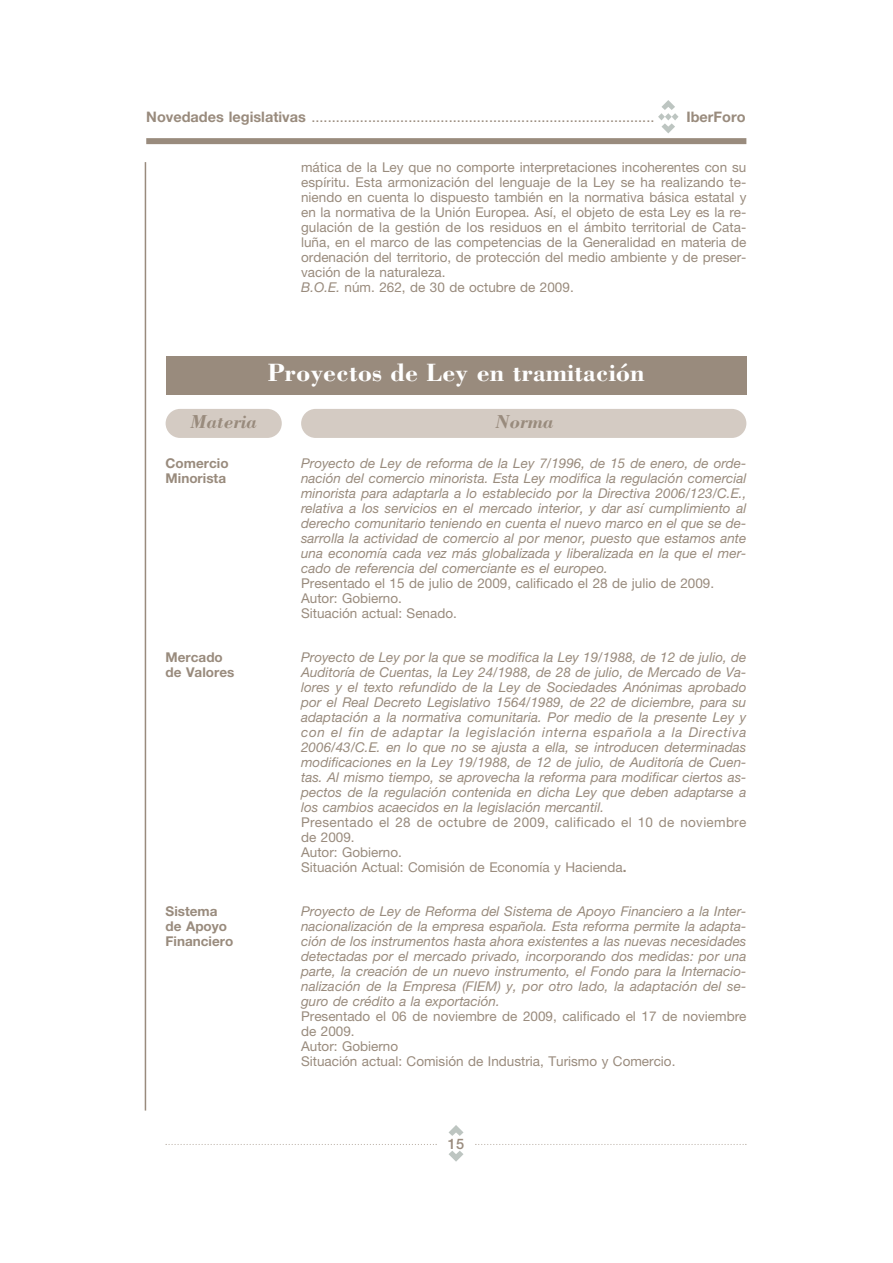
<style>
.page{position:relative;width:893px;height:1263px;background:#fff}
.page>*{position:absolute;margin:0;border:0;box-sizing:border-box;transform-origin:0 0}
.t1{font:700 25.8px "Bodoni";color:#fff}
.t2{font:italic 700 19.35px "Bodoni";color:#998b7d}
.t3{font:14.55px "Helvetica Neue";color:#998b7d}
.t4{font:700 14.55px "Helvetica Neue";color:#998b7d}
.t5{font:500 14.55px "Helvetica Neue";color:#998b7d}
.t6{font:italic 13.5px/15px "Helvetica Neue";color:#998b7d;text-align:justify}
.t7{font:13.5px/15px "Helvetica Neue";color:#998b7d}
.t8{font:700 13.5px/15px "Helvetica Neue";color:#998b7d}
.s1{font-weight:700}
.s2{font-style:italic}
</style>
<div class="page">
<svg style="left:658px;top:100px;width:20px;height:33px"></svg>
<div style="left:146px;top:138px;width:600px;height:6px;background:#998b7d"></div>
<hr style="left:145px;top:162px;width:1px;height:949px;background:#998b7d">
<svg style="left:448px;top:1125px;width:15px;height:11px"></svg>
<svg style="left:448px;top:1151px;width:15px;height:11px"></svg>
<svg style="left:166px;top:1144px;width:271px;height:1px"></svg>
<svg style="left:475px;top:1144px;width:271px;height:1px"></svg>
<div style="left:301px;top:409px;width:445px;height:29px;background:#d4cbc3;border-radius:15px"></div>
<div style="left:166px;top:409px;width:116px;height:29px;background:#d4cbc3;border-radius:15px"></div>
<div style="left:166px;top:356px;width:580px;height:38px;background:#998b7d"></div>
<p class="t3" style="left:146px;top:112px;width:510px"><span class="s1">Novedades legislativas</span> .....................................................................................</p>
<p class="t4" style="left:686px;top:112px;width:61px">IberForo</p>
<p class="t7" style="left:301px;top:161px;width:447px">mática de la Ley que no comporte interpretaciones incoherentes con su espíritu. Esta armonización del lenguaje de la Ley se ha realizando te&shy;niendo en cuenta lo dispuesto también en la normativa básica estatal y en la normativa de la Unión Europea. Así, el objeto de esta Ley es la re&shy;gulación de la gestión de los residuos en el ámbito territorial de Cata&shy;luña, en el marco de las competencias de la Generalidad en materia de ordenación del territorio, de protección del medio ambiente y de preser&shy;vación de la naturaleza.<br><span class="s2">B.O.E.</span> núm. 262, de 30 de octubre de 2009.</p>
<h1 class="t1" style="left:267px;top:363px;width:379px">Proyectos de Ley en tramitación</h1>
<h2 class="t2" style="left:190px;top:415px;width:68px">Materia</h2>
<h2 class="t2" style="left:495px;top:415px;width:60px">Norma</h2>
<p class="t8" style="left:166px;top:457px;width:64px">Comercio<br>Minorista</p>
<p class="t8" style="left:166px;top:651px;width:70px">Mercado de Valores</p>
<p class="t8" style="left:166px;top:905px;width:69px">Sistema de Apoyo<br>Financiero</p>
<p class="t6" style="left:301px;top:457px;width:447px">Proyecto de Ley de reforma de la Ley 7/1996, de 15 de enero, de orde&shy;nación del comercio minorista. Esta Ley modifica la regulación comercial minorista para adaptarla a lo establecido por la Directiva 2006/123/C.E., relativa a los servicios en el mercado interior, y dar así cumplimiento al derecho comunitario teniendo en cuenta el nuevo marco en el que se de&shy;sarrolla la actividad de comercio al por menor, puesto que estamos ante una economía cada vez más globalizada y liberalizada en la que el mer&shy;cado de referencia del comerciante es el europeo.</p>
<p class="t7" style="left:301px;top:577px;width:415px">Presentado el 15 de julio de 2009, calificado el 28 de julio de 2009.<br>Autor: Gobierno.<br>Situación actual: Senado.</p>
<p class="t6" style="left:301px;top:651px;width:447px">Proyecto de Ley por la que se modifica la Ley 19/1988, de 12 de julio, de Auditoría de Cuentas, la Ley 24/1988, de 28 de julio, de Mercado de Va&shy;lores y el texto refundido de la Ley de Sociedades Anónimas aprobado por el Real Decreto Legislativo 1564/1989, de 22 de diciembre, para su adaptación a la normativa comunitaria. Por medio de la presente Ley y con el fin de adaptar la legislación interna española a la Directiva 2006/43/C.E. en lo que no se ajusta a ella, se introducen determinadas modificaciones en la Ley 19/1988, de 12 de julio, de Auditoría de Cuen&shy;tas. Al mismo tiempo, se aprovecha la reforma para modificar ciertos as&shy;pectos de la regulación contenida en dicha Ley que deben adaptarse a los cambios acaecidos en la legislación mercantil.</p>
<p class="t7" style="left:301px;top:816px;width:447px">Presentado el 28 de octubre de 2009, calificado el 10 de noviembre de 2009.<br>Autor: Gobierno.<br>Situación Actual: Comisión de Economía y Hacienda<span class="s1">.</span></p>
<p class="t6" style="left:301px;top:905px;width:447px">Proyecto de Ley de Reforma del Sistema de Apoyo Financiero a la Inter&shy;nacionalización de la empresa española. Esta reforma permite la adapta&shy;ción de los instrumentos hasta ahora existentes a las nuevas necesidades detectadas por el mercado privado, incorporando dos medidas: por una parte, la creación de un nuevo instrumento, el Fondo para la Internacio&shy;nalización de la Empresa (FIEM) y, por otro lado, la adaptación del se&shy;guro de crédito a la exportación.</p>
<p class="t7" style="left:301px;top:1010px;width:447px">Presentado el 06 de noviembre de 2009, calificado el 17 de noviembre de 2009.<br>Autor: Gobierno<br>Situación actual: Comisión de Industria, Turismo y Comercio.</p>
<p class="t5" style="left:448px;top:1139px;width:18px">15</p>
</div>
